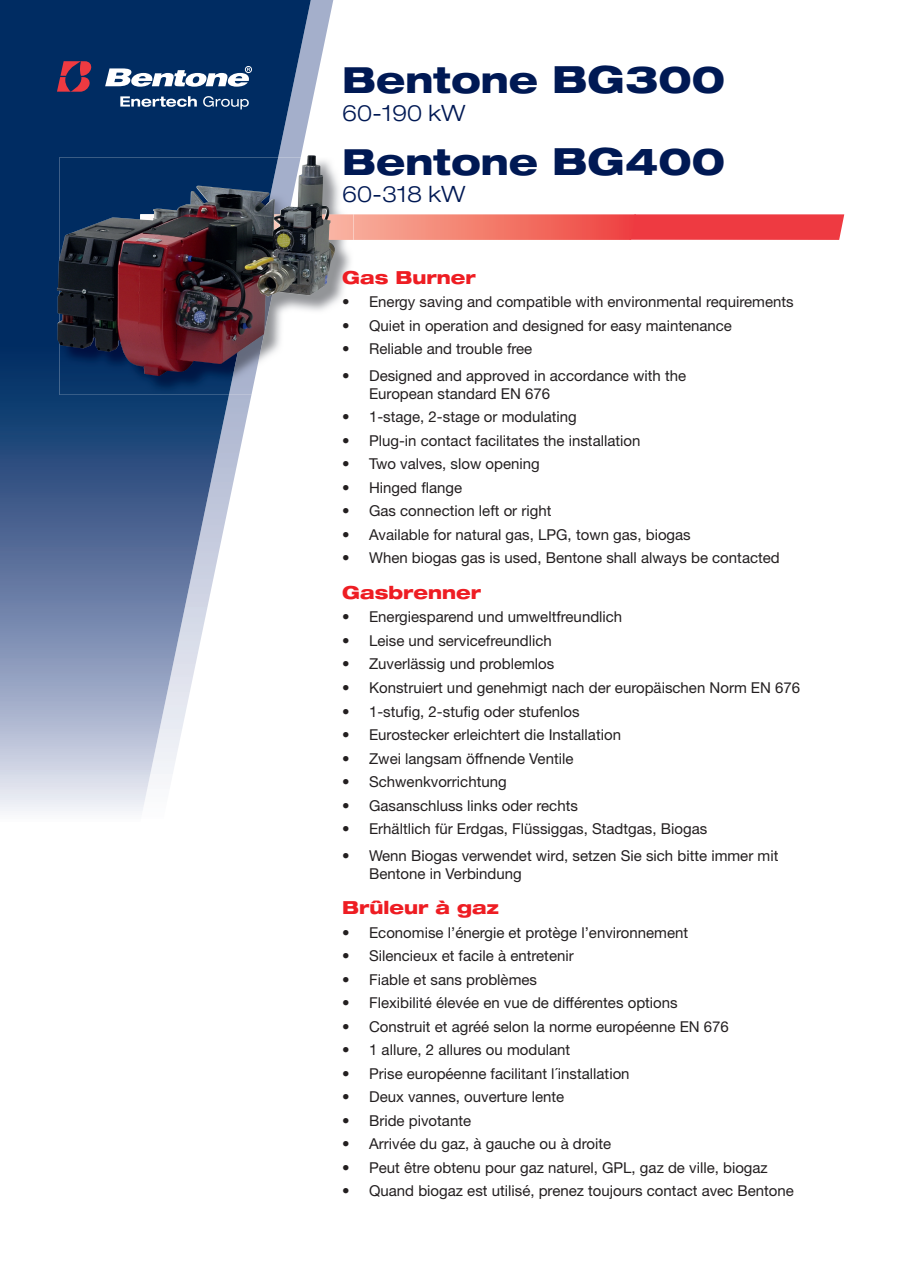
<style>
.page{position:relative;width:897px;height:1267px;background:#fff}
.page>*{position:absolute;margin:0;border:0;box-sizing:border-box;transform-origin:0 0}
.t1{font:800 expanded 36px "Helvetica Neue LT Std";color:#001954}
.t2{font:300 expanded 22.5px "Helvetica Neue LT Std";color:#001954}
.t3{font:800 expanded 18px "Helvetica Neue LT Std";color:#ee1d23}
.t4{font:15px/18px "Helvetica Neue LT Std";color:#231f20}
.s1{font-size:37.5px}
</style>
<div class="page">
<svg style="left:0;top:0;width:313px;height:811px"></svg>
<svg style="left:120px;top:96px;width:77px;height:11px"></svg>
<svg style="left:203px;top:96px;width:46px;height:13px"></svg>
<svg style="left:57px;top:61px;width:35px;height:31px"></svg>
<svg style="left:105px;top:68px;width:145px;height:19px"></svg>
<div style="left:245px;top:66px;width:6px;height:7px;border:1px solid #fff;border-radius:50%"></div>
<svg style="left:353px;top:214px;width:491px;height:26px;background:#f1615d"></svg>
<img style="left:300px;top:175px;width:51px;height:219px">
<img style="left:278px;top:376px;width:22px;height:18px">
<img style="left:59px;top:376px;width:219px;height:18px">
<img style="left:335px;top:214px;width:18px;height:26px">
<img style="left:57px;top:155px;width:278px;height:221px">
<h1 class="t1" style="left:342px;top:57px;width:384px">Bentone <span class="s1">BG300</span></h1>
<h2 class="t2" style="left:342px;top:99px;width:125px">60-190 kW</h2>
<h1 class="t1" style="left:342px;top:138px;width:384px">Bentone <span class="s1">BG400</span></h1>
<h2 class="t2" style="left:342px;top:181px;width:125px">60-318 kW</h2>
<p class="t3" style="left:342px;top:265px;width:135px">Gas Burner</p>
<p class="t4" style="left:342px;top:292px;width:453px">• Energy saving and compatible with environmental requirements</p>
<p class="t4" style="left:342px;top:316px;width:391px">• Quiet in operation and designed for easy maintenance</p>
<p class="t4" style="left:342px;top:339px;width:192px">• Reliable and trouble free</p>
<p class="t4" style="left:369px;top:366px;width:318px;text-indent:-27px">• Designed and approved in accordance with the<br>European standard EN 676</p>
<p class="t4" style="left:342px;top:407px;width:236px">• 1-stage, 2-stage or modulating</p>
<p class="t4" style="left:342px;top:431px;width:300px">• Plug-in contact facilitates the installation</p>
<p class="t4" style="left:342px;top:454px;width:199px">• Two valves, slow opening</p>
<p class="t4" style="left:342px;top:478px;width:122px">• Hinged flange</p>
<p class="t4" style="left:342px;top:501px;width:211px">• Gas connection left or right</p>
<p class="t4" style="left:342px;top:525px;width:350px">• Available for natural gas, LPG, town gas, biogas</p>
<p class="t4" style="left:342px;top:548px;width:439px">• When biogas gas is used, Bentone shall always be contacted</p>
<p class="t3" style="left:342px;top:580px;width:140px">Gasbrenner</p>
<p class="t4" style="left:342px;top:607px;width:281px">• Energiesparend und umweltfreund lich</p>
<p class="t4" style="left:342px;top:631px;width:211px">• Leise und servicefreundlich</p>
<p class="t4" style="left:342px;top:654px;width:214px">• Zuverlässig und problemlos</p>
<p class="t4" style="left:342px;top:678px;width:459px">• Konstruiert und genehmigt nach der europäischen Norm EN 676</p>
<p class="t4" style="left:342px;top:701px;width:239px">• 1-stufig, 2-stufig oder stufenlos</p>
<p class="t4" style="left:342px;top:725px;width:280px">• Eurostecker erleichtert die Installation</p>
<p class="t4" style="left:342px;top:748px;width:233px">• Zwei langsam öffnende Ventile</p>
<p class="t4" style="left:342px;top:772px;width:166px">• Schwenkvorrichtung</p>
<p class="t4" style="left:342px;top:795px;width:237px">• Gasanschluss links oder rechts</p>
<p class="t4" style="left:342px;top:819px;width:366px">• Erhältlich für Erdgas, Flüssiggas, Stadtgas, Biogas</p>
<p class="t4" style="left:369px;top:845px;width:410px;text-indent:-27px">• Wenn Biogas verwendet wird, setzen Sie sich bitte immer mit<br>Bentone in Verbindung</p>
<p class="t3" style="left:342px;top:896px;width:158px">Brûleur à gaz</p>
<p class="t4" style="left:342px;top:922px;width:347px">• Economise l’énergie et protège l’environnement</p>
<p class="t4" style="left:342px;top:946px;width:233px">• Silencieux et facile à entretenir</p>
<p class="t4" style="left:342px;top:969px;width:196px">• Fiable et sans problèmes</p>
<p class="t4" style="left:342px;top:993px;width:337px">• Flexibilité élevée en vue de différentes options</p>
<p class="t4" style="left:342px;top:1017px;width:388px">• Construit et agréé selon la norme européenne EN 676</p>
<p class="t4" style="left:342px;top:1040px;width:229px">• 1 allure, 2 allures ou modulant</p>
<p class="t4" style="left:342px;top:1064px;width:289px">• Prise européenne facilitant l´installation</p>
<p class="t4" style="left:342px;top:1087px;width:224px">• Deux vannes, ouverture lente</p>
<p class="t4" style="left:342px;top:1111px;width:130px">• Bride pivotante</p>
<p class="t4" style="left:342px;top:1134px;width:270px">• Arrivée du gaz, à gauche ou à droite</p>
<p class="t4" style="left:342px;top:1158px;width:427px">• Peut être obtenu pour gaz naturel, GPL, gaz de ville, biogaz</p>
<p class="t4" style="left:342px;top:1181px;width:453px">• Quand biogaz est utilisé, prenez toujours contact avec Bentone</p>
</div>
